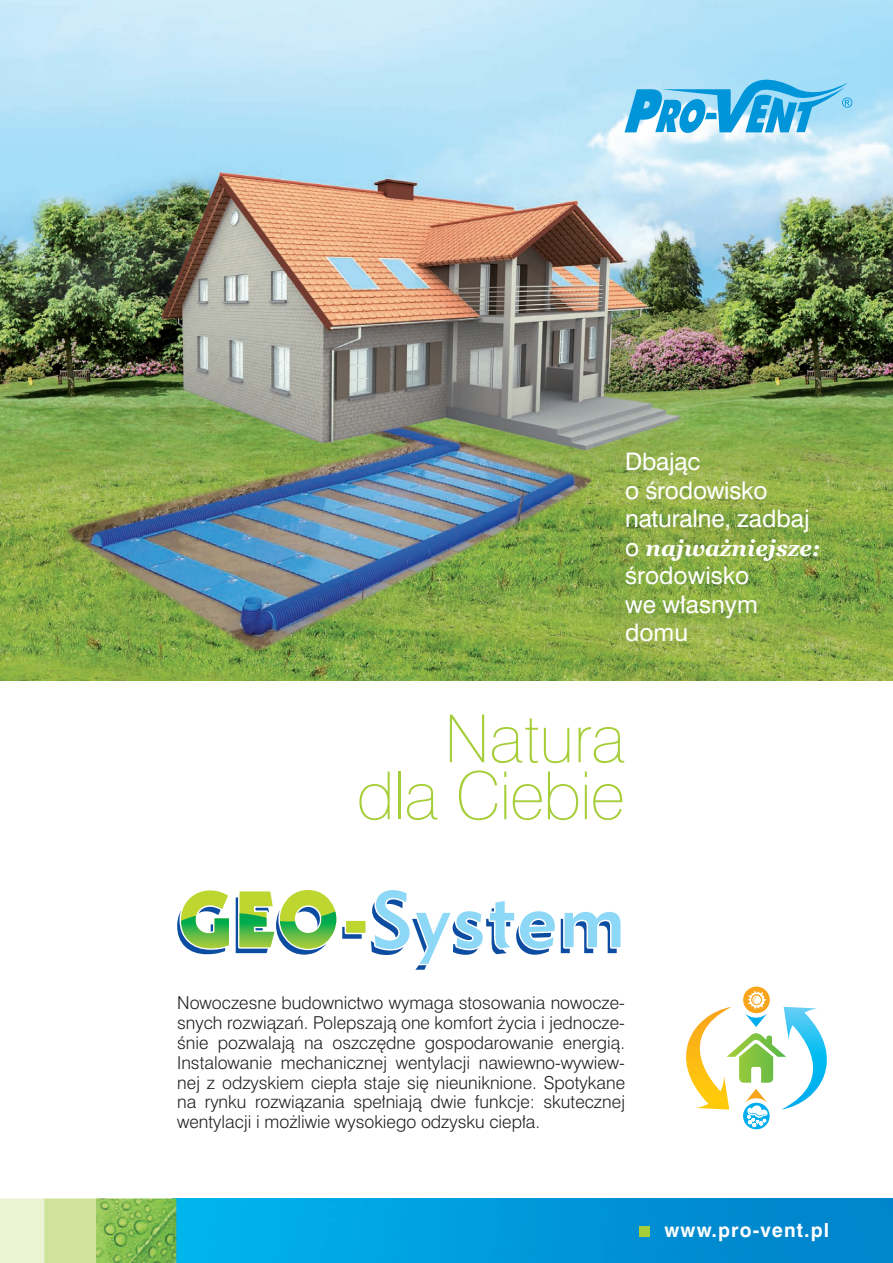
<style>
.page{position:relative;width:893px;height:1263px;background:#fff}
.page>*{position:absolute;margin:0;border:0;box-sizing:border-box;transform-origin:0 0}
.t1{font:61.35px/57px "Swis 721 Th PL";letter-spacing:-.01em;color:#a6ce39;text-align:right}
.t2{font:22.5px/28.5px "Swis 721 PL";color:#fff}
.t3{font:italic 700 22.5px "Georgia";color:#fff}
.t4{font:700 18.15px "Swis 721 PL";letter-spacing:.06em;color:#fff}
.t5{font:16.5px/19.8px "Swis 721 Lt PL";color:#231f20;text-align:justify}
.s1{font-family:"Swis 721 PL";font-weight:400;font-style:normal}
</style>
<div class="page">
<img style="left:0;top:0;width:893px;height:680px">
<img style="left:176px;top:1198px;width:717px;height:65px">
<img style="left:109px;top:1198px;width:67px;height:65px">
<svg style="left:0;top:1198px;width:109px;height:65px;background:#d3e6aa"></svg>
<svg style="left:743px;top:986px;width:27px;height:27px"></svg>
<svg style="left:743px;top:1103px;width:27px;height:26px"></svg>
<svg style="left:686px;top:990px;width:141px;height:137px"></svg>
<div style="left:639px;top:1226px;width:10px;height:10px;background:#a6ce39"></div>
<svg style="left:177px;top:890px;width:444px;height:80px"></svg>
<svg style="left:624px;top:75px;width:228px;height:58px;background:#6cc3eb"></svg>
<h2 class="t2" style="left:625px;top:447px;width:186px">Dbając<br>o środowisko naturalne, zadbaj</h2>
<h2 class="t3" style="left:625px;top:533px;width:197px"><span class="s1">o</span> najważniejsze:</h2>
<h2 class="t2" style="left:625px;top:561px;width:134px">środowisko we własnym domu</h2>
<h1 class="t1" style="left:356px;top:710px;width:270px">Natura dla Ciebie</h1>
<p class="t5" style="left:177px;top:993px;width:449px">Nowoczesne budownictwo wymaga stosowania nowocze&shy;snych rozwiązań. Polepszają one komfort życia i jednocze&shy;śnie pozwalają na oszczędne gospodarowanie energią.<br>Instalowanie mechanicznej wentylacji nawiewno-wywiew&shy;nej z odzyskiem ciepła staje się nieuniknione. Spotykane na rynku rozwiązania spełniają dwie funkcje: skutecznej wentylacji i możliwie wysokiego odzysku ciepła.</p>
<p class="t4" style="left:665px;top:1218px;width:166px">www.pro-vent.pl</p>
</div>
